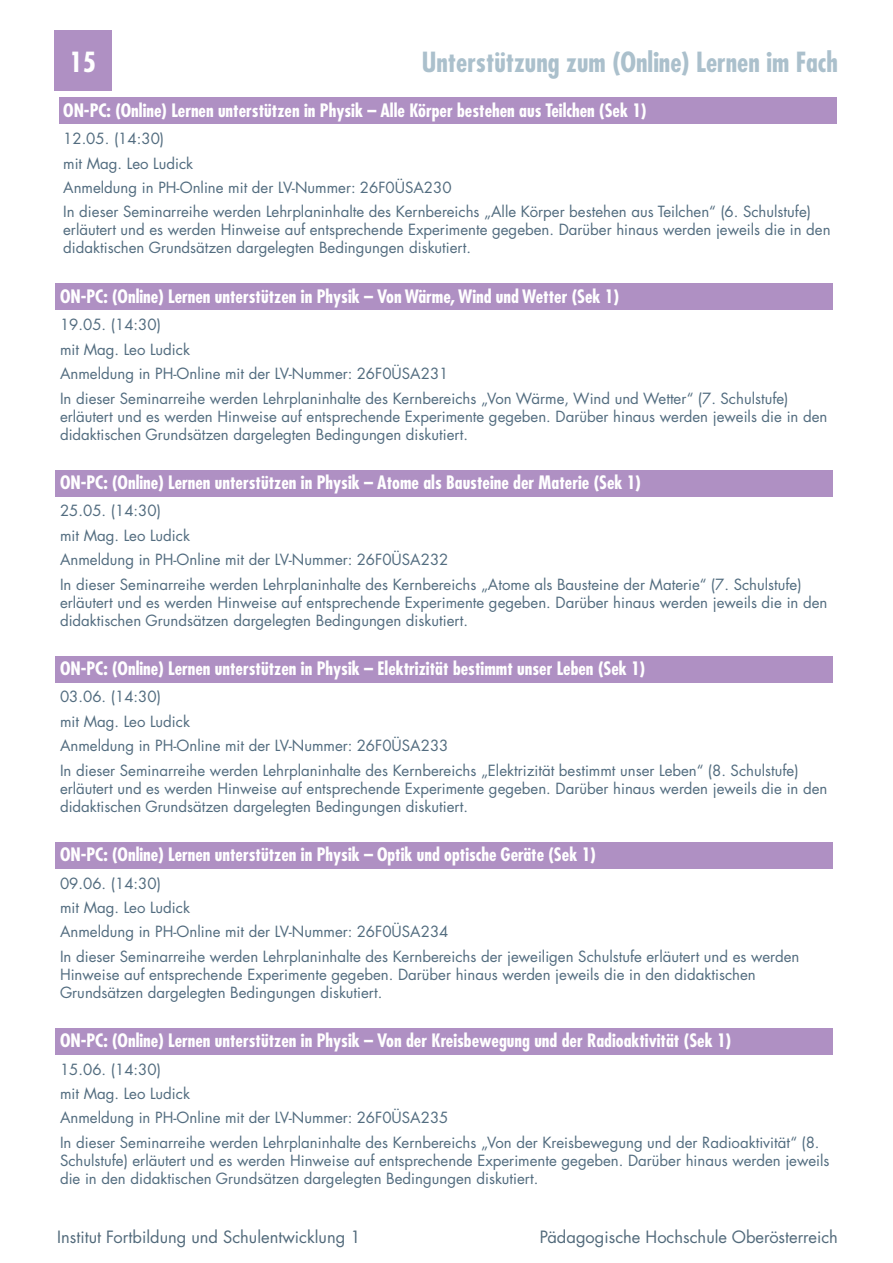
<style>
.page{position:relative;width:893px;height:1263px;background:#fff}
.page>*{position:absolute;margin:0;border:0;box-sizing:border-box;transform-origin:0 0}
.t1{font:700 condensed 27px "Futura LT Pro";color:#abc0cc}
.t2{font:700 condensed 27px "Futura LT Pro";color:#fff}
.t3{font:700 condensed 18px "Futura LT Pro";color:#fff}
.t4{font:16.5px "Futura LT Pro";color:#526a7b}
.t5{font:15px/24.3px "Futura LT Pro";color:#526c7f}
</style>
<div class="page">
<div style="left:54px;top:30px;width:58px;height:61px;background:#af90c3"></div>
<div style="left:59px;top:98px;width:777px;height:26px;background:#af90c3"></div>
<div style="left:56px;top:284px;width:777px;height:26px;background:#af90c3"></div>
<div style="left:56px;top:470px;width:777px;height:26px;background:#af90c3"></div>
<div style="left:56px;top:656px;width:777px;height:26px;background:#af90c3"></div>
<div style="left:56px;top:842px;width:777px;height:26px;background:#af90c3"></div>
<div style="left:56px;top:1028px;width:777px;height:26px;background:#af90c3"></div>
<h1 class="t1" style="left:422px;top:43px;width:418px">Unterstützung zum (Online) Lernen im Fach</h1>
<h1 class="t2" style="left:70px;top:43px;width:28px">15</h1>
<p class="t3" style="left:63px;top:98px;width:585px">ON-PC: (Online) Lernen unterstützen in Physik – Alle Körper bestehen aus Teilchen (Sek 1)</p>
<p class="t5" style="left:63px;top:126px;width:749px">12.05. (14:30)<br>mit Mag. Leo Ludick<br>Anmeldung in PH-Online mit der LV-Nummer: 26F0ÜSA230<br>In dieser Seminarreihe werden Lehrplaninhalte des Kernbereichs „Alle Körper bestehen aus Teilchen“ (6. Schulstufe)</p>
<p class="t5" style="left:63px;top:221px;width:769px;line-height:18px">erläutert und es werden Hinweise auf entsprechende Experimente gegeben. Darüber hinaus werden jeweils die in den didaktischen Grundsätzen dargelegten Bedingungen diskutiert.</p>
<p class="t3" style="left:60px;top:284px;width:561px">ON-PC: (Online) Lernen unterstützen in Physik – Von Wärme, Wind und Wetter (Sek 1)</p>
<p class="t5" style="left:60px;top:313px;width:730px">19.05. (14:30)<br>mit Mag. Leo Ludick<br>Anmeldung in PH-Online mit der LV-Nummer: 26F0ÜSA231<br>In dieser Seminarreihe werden Lehrplaninhalte des Kernbereichs „Von Wärme, Wind und Wetter“ (7. Schulstufe)</p>
<p class="t5" style="left:60px;top:407px;width:769px;line-height:18px">erläutert und es werden Hinweise auf entsprechende Experimente gegeben. Darüber hinaus werden jeweils die in den didaktischen Grundsätzen dargelegten Bedingungen diskutiert.</p>
<p class="t3" style="left:60px;top:470px;width:582px">ON-PC: (Online) Lernen unterstützen in Physik – Atome als Bausteine der Materie (Sek 1)</p>
<p class="t5" style="left:60px;top:499px;width:743px">25.05. (14:30)<br>mit Mag. Leo Ludick<br>Anmeldung in PH-Online mit der LV-Nummer: 26F0ÜSA232<br>In dieser Seminarreihe werden Lehrplaninhalte des Kernbereichs „Atome als Bausteine der Materie“ (7. Schulstufe)</p>
<p class="t5" style="left:60px;top:593px;width:769px;line-height:18px">erläutert und es werden Hinweise auf entsprechende Experimente gegeben. Darüber hinaus werden jeweils die in den didaktischen Grundsätzen dargelegten Bedingungen diskutiert.</p>
<p class="t3" style="left:60px;top:656px;width:587px">ON-PC: (Online) Lernen unterstützen in Physik – Elektrizität bestimmt unser Leben (Sek 1)</p>
<p class="t5" style="left:60px;top:685px;width:740px">03.06. (14:30)<br>mit Mag. Leo Ludick<br>Anmeldung in PH-Online mit der LV-Nummer: 26F0ÜSA233<br>In dieser Seminarreihe werden Lehrplaninhalte des Kernbereichs „Elektrizität bestimmt unser Leben“ (8. Schulstufe)</p>
<p class="t5" style="left:60px;top:779px;width:769px;line-height:18px">erläutert und es werden Hinweise auf entsprechende Experimente gegeben. Darüber hinaus werden jeweils die in den didaktischen Grundsätzen dargelegten Bedingungen diskutiert.</p>
<p class="t3" style="left:60px;top:842px;width:537px">ON-PC: (Online) Lernen unterstützen in Physik – Optik und optische Geräte (Sek 1)</p>
<p class="t5" style="left:60px;top:871px;width:741px">09.06. (14:30)<br>mit Mag. Leo Ludick<br>Anmeldung in PH-Online mit der LV-Nummer: 26F0ÜSA234<br>In dieser Seminarreihe werden Lehrplaninhalte des Kernbereichs der jeweiligen Schulstufe erläutert und es werden</p>
<p class="t5" style="left:60px;top:965px;width:697px;line-height:18px">Hinweise auf entsprechende Experimente gegeben. Darüber hinaus werden jeweils die in den didaktischen<br>Grundsätzen dargelegten Bedingungen diskutiert.</p>
<p class="t3" style="left:60px;top:1028px;width:673px">ON-PC: (Online) Lernen unterstützen in Physik – Von der Kreisbewegung und der Radioaktivität (Sek 1)</p>
<p class="t5" style="left:60px;top:1057px;width:761px">15.06. (14:30)<br>mit Mag. Leo Ludick<br>Anmeldung in PH-Online mit der LV-Nummer: 26F0ÜSA235<br>In dieser Seminarreihe werden Lehrplaninhalte des Kernbereichs „Von der Kreisbewegung und der Radioaktivität“ (8.</p>
<p class="t5" style="left:60px;top:1151px;width:771px;line-height:18px">Schulstufe) erläutert und es werden Hinweise auf entsprechende Experimente gegeben. Darüber hinaus werden jeweils die in den didaktischen Grundsätzen dargelegten Bedingungen diskutiert.</p>
<p class="t4" style="left:57px;top:1225px;width:305px">Institut Fortbildung und Schulentwicklung 1</p>
<p class="t4" style="left:540px;top:1225px;width:300px">Pädagogische Hochschule Oberösterreich</p>
</div>
